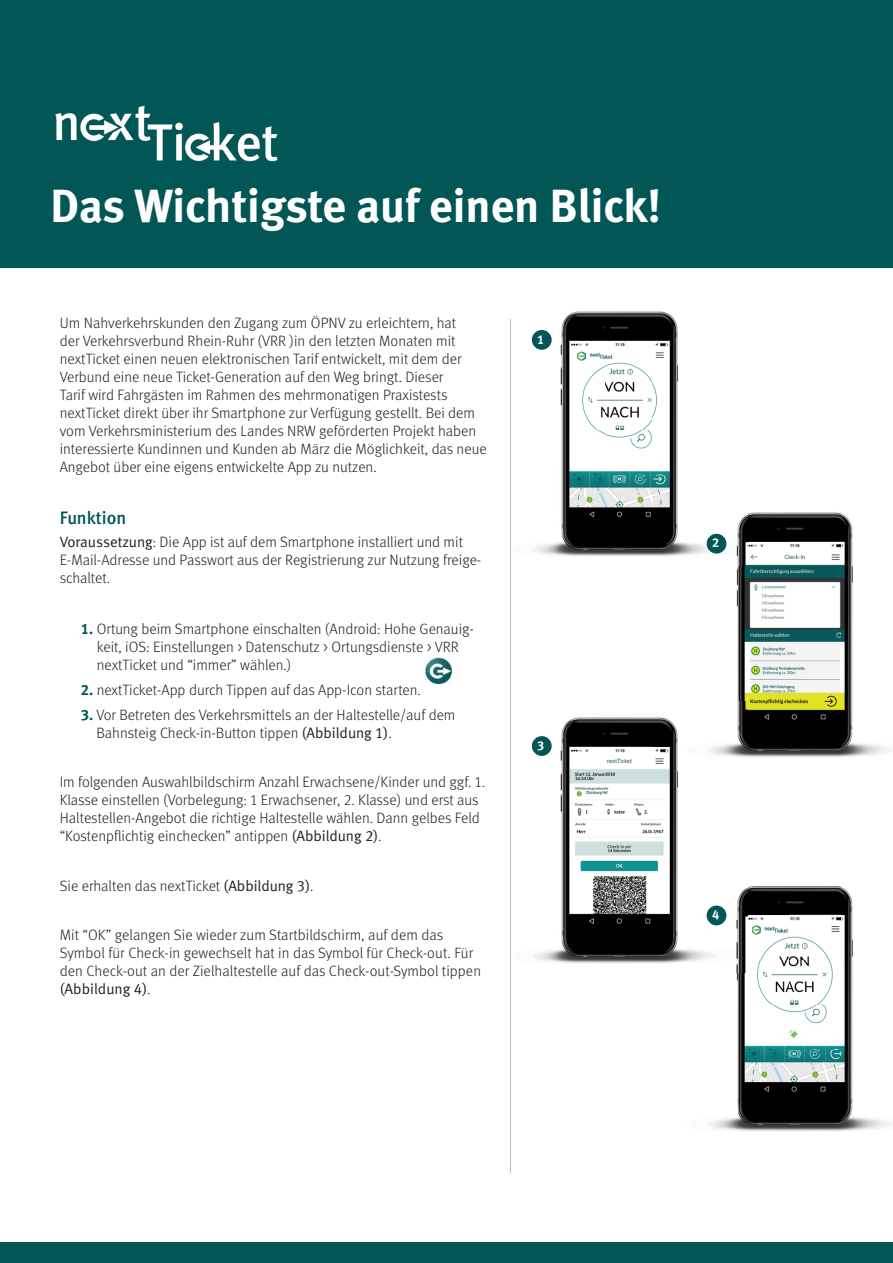
<style>
.page{position:relative;width:893px;height:1263px;background:#fff}
.page>*{position:absolute;margin:0;border:0;box-sizing:border-box;transform-origin:0 0}
.t1{font:46.5px "Meta Bold LF";color:#fff}
.t2{font:18px "Meta Medium LF";color:#025756}
.t3{font:15px/18px "Meta Light LF";color:#231f20}
.t4{font:15px "Meta Normal LF";color:#231f20}
.t5{font:12.75px "Meta Bold LF";color:#fff}
.s1{font-family:"Meta Normal LF"}
.s2{font-family:"Meta Bold LF";color:#025756}
.s3{font-family:"Meta Light LF"}
</style>
<div class="page">
<div style="left:0;top:1242px;width:893px;height:21px;background:#025756"></div>
<hr style="left:511px;top:319px;width:1px;height:853px;background:#bcbec0">
<div style="left:0;top:0;width:893px;height:267px;background:#025756"></div>
<img style="left:55px;top:105px;width:223px;height:57px">
<img style="left:425px;top:658px;width:27px;height:26px">
<img style="left:531px;top:311px;width:148px;height:165px">
<img style="left:561px;top:476px;width:117px;height:45px">
<img style="left:533px;top:521px;width:153px;height:35px">
<img style="left:747px;top:512px;width:106px;height:29px">
<img style="left:736px;top:566px;width:2px;height:136px">
<img style="left:738px;top:541px;width:115px;height:181px">
<img style="left:747px;top:722px;width:143px;height:35px">
<img style="left:686px;top:515px;width:61px;height:51px">
<div style="left:532px;top:330px;width:20px;height:20px;background:#025756;border-radius:50%"></div>
<div style="left:707px;top:534px;width:19px;height:20px;background:#025756;border-radius:50%"></div>
<img style="left:531px;top:717px;width:147px;height:30px">
<img style="left:532px;top:747px;width:147px;height:45px">
<img style="left:560px;top:792px;width:118px;height:45px">
<img style="left:561px;top:837px;width:117px;height:45px">
<img style="left:533px;top:882px;width:153px;height:81px">
<img style="left:709px;top:702px;width:38px;height:55px">
<img style="left:747px;top:886px;width:106px;height:74px">
<img style="left:708px;top:972px;width:30px;height:159px">
<img style="left:738px;top:960px;width:152px;height:171px">
<img style="left:686px;top:888px;width:61px;height:84px">
<div style="left:532px;top:736px;width:20px;height:20px;background:#025756;border-radius:50%"></div>
<div style="left:707px;top:905px;width:19px;height:20px;background:#025756;border-radius:50%"></div>
<h1 class="t1" style="left:50px;top:178px;width:612px">Das Wichtigste auf einen Blick!</h1>
<p class="t3" style="left:60px;top:314px;width:428px">Um Nahverkehrskunden den Zugang zum ÖPNV zu erleichtern, hat<br>der Verkehrsverbund Rhein-Ruhr (VRR )in den letzten Monaten mit nextTicket einen neuen elektronischen Tarif entwickelt, mit dem der Verbund eine neue Ticket-Generation auf den Weg bringt. Dieser<br>Tarif wird Fahrgästen im Rahmen des mehrmonatigen Praxistests nextTicket direkt über ihr Smartphone zur Verfügung gestellt. Bei dem vom Verkehrsministerium des Landes NRW geförderten Projekt haben interessierte Kundinnen und Kunden ab März die Möglichkeit, das neue Angebot über eine eigens entwickelte App zu nutzen.</p>
<p class="t2" style="left:60px;top:507px;width:68px">F unktion</p>
<p class="t3" style="left:60px;top:533px;width:423px"><span class="s1">Voraussetzung</span>: Die App ist auf dem Smartphone installiert und mit<br>E-Mail-Adresse und Passwort aus der Registrierung zur Nutzung freige&shy;schaltet.</p>
<p class="t3" style="left:97px;top:620px;width:379px;text-indent:-16px"><span class="s2">1.</span> Ortung beim Smartphone einschalten (Android: Hohe Genauig&shy;keit, iOS: Einstellungen &gt; Datenschutz &gt; Ortungsdienste &gt; VRR nextTicket und “immer” wählen.)</p>
<p class="t3" style="left:81px;top:681px;width:342px"><span class="s2">2.</span> nextTicket-App durch Tippen auf das App-Icon starten.</p>
<p class="t3" style="left:96px;top:705px;width:361px;text-indent:-16px"><span class="s2">3.</span> Vor Betreten des Verkehrsmittels an der Haltestelle/auf dem<br>Bahnsteig Check-in-Button tippen <span class="s1">(Abbildung 1)</span>.</p>
<p class="t3" style="left:60px;top:773px;width:427px">Im folgenden Auswahlbildschirm Anzahl Erwachsene/Kinder und ggf. 1.<br>Klasse einstellen (Vorbelegung: 1 Erwachsener, 2. Klasse) und erst aus Haltestellen-Angebot die richtige Haltestelle wählen. Dann gelbes Feld “Kostenpflichtig einchecken” antippen <span class="s1">(Abbildung 2)</span>.</p>
<p class="t3" style="left:60px;top:876px;width:255px">Sie erhalten das nextTicket <span class="s1">(Abbildung 3)</span>.</p>
<p class="t3" style="left:60px;top:926px;width:423px">Mit “OK” gelangen Sie wieder zum Startbildschirm, auf dem das<br>Symbol für Check-in gewechselt hat in das Symbol für Check-out. Für den Check-out an der Zielhaltestelle auf das Check-out-Symbol tippen</p>
<p class="t4" style="left:60px;top:980px;width:92px">(Abbildung 4)<span class="s3">.</span></p>
<p class="t5" style="left:537px;top:332px;width:9px">1</p>
<p class="t5" style="left:537px;top:738px;width:9px">3</p>
<p class="t5" style="left:712px;top:535px;width:9px">2</p>
<p class="t5" style="left:712px;top:907px;width:9px">4</p>
</div>
